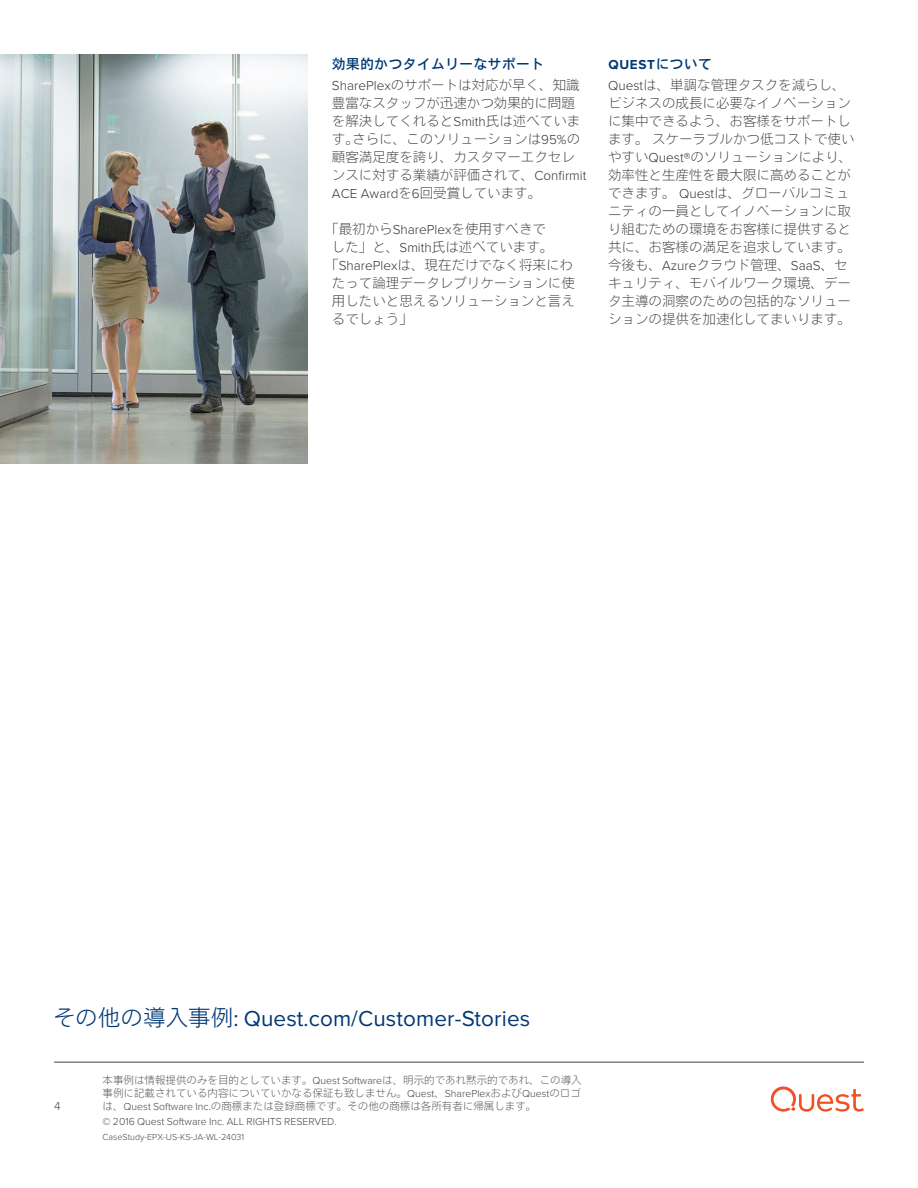
<style>
.page{position:relative;width:918px;height:1188px;background:#fff}
.page>*{position:absolute;margin:0;border:0;box-sizing:border-box;transform-origin:0 0}
.LAST_PAGE_CTA{font:22.5px "Proxima Nova";letter-spacing:.005em;color:#003876}
.Body_copy{font:13.5px/18px "Motoya Cedar Std W1";color:#333}
.Paragraph_Head{font:13.5px "Motoya Cedar Std W4";letter-spacing:.05em;color:#003876}
.Paragraph_Head-2{font:700 13.5px "Proxima Nova";letter-spacing:.05em;color:#003876}
.t1{font:300 12px "Proxima Nova";color:#444}
.LAST_PAGE_Disclaimer{font:10.5px/12.8px "Motoya Cedar Std W1";color:#444;text-align:justify}
.LAST_PAGE_Disclaimer-2{font:300 10.5px "Proxima Nova";color:#444}
.t2{font:300 9px "Proxima Nova";color:#444}
.s1{font-family:"Proxima Nova";font-weight:300}
.s2{font-family:"Motoya Cedar Std W4";font-weight:400}
.s3{font-family:"Motoya Cedar Std W2"}
</style>
<div class="page">
<hr style="left:54px;top:1062px;width:810px;height:1px;background:#444">
<svg style="left:771px;top:1086px;width:93px;height:26px"></svg>
<img style="left:0;top:54px;width:308px;height:409px">
<p class="Paragraph_Head" style="left:332px;top:55px;width:213px">効果的かつタイムリーなサポート</p>
<p class="Body_copy" style="left:332px;top:75px;width:256px"><span class="s1">SharePlex</span>のサポートは対応が早く、知識豊富なスタッフが迅速かつ効果的に問題を解決してくれると<span class="s1">Smith</span>氏は述べています。さらに、このソリューションは<span class="s1">95%</span>の顧客満足度を誇り、カスタマーエクセレンスに対する業績が評価されて、<span class="s1">Confirmit<br>ACE Award</span>を<span class="s1">6</span>回受賞しています。</p>
<p class="Body_copy" style="left:325px;top:219px;width:222px">「最初から<span class="s1">SharePlex</span>を使用すべきで</p>
<p class="Body_copy" style="left:332px;top:237px;width:223px">した」と、<span class="s1">Smith</span>氏は述べています。</p>
<p class="Body_copy" style="left:325px;top:255px;width:249px">「<span class="s1">SharePlex</span>は、現在だけでなく将来にわ</p>
<p class="Body_copy" style="left:332px;top:273px;width:245px">たって論理データレプリケーションに使</p>
<p class="Body_copy" style="left:332px;top:291px;width:245px">用したいと思えるソリューションと言え</p>
<p class="Body_copy" style="left:332px;top:309px;width:83px">るでしょう」</p>
<p class="Paragraph_Head-2" style="left:608px;top:54px;width:105px">QUEST<span class="s2">について</span></p>
<p class="Body_copy" style="left:608px;top:75px;width:248px"><span class="s1">Quest</span>は、単調な管理タスクを減らし、ビジネスの成長に必要なイノベーションに集中できるよう、お客様をサポートします。スケーラブルかつ低コストで使いやすい<span class="s1">Quest®</span>のソリューションにより、効率性と生産性を最大限に高めることができます。 <span class="s1">Quest</span>は、グローバルコミュニティの一員としてイノベーションに取り組むための環境をお客様に提供すると共に、お客様の満足を追求しています。今後も、<span class="s1">Azure</span>クラウド管理、<span class="s1">SaaS</span>、セキュリティ、モバイルワーク環境、データ主導の洞察のための包括的なソリューションの提供を加速化してまいります。</p>
<p class="LAST_PAGE_CTA" style="left:53px;top:1002px;width:478px"><span class="s3">その他の導入事例</span>: Quest.com/Customer-Stories</p>
<p class="t1" style="left:54px;top:1097px;width:8px">4</p>
<p class="LAST_PAGE_Disclaimer" style="left:103px;top:1073px;width:481px">本事例は情報提供のみを目的としています。<span class="s1">Quest Software</span>は、明示的であれ黙示的であれ、この導入事例に記載されている内容についていかなる保証も致しません。<span class="s1">Quest</span>、<span class="s1">SharePlex</span>および<span class="s1">Quest</span>のロゴは、<span class="s1">Quest Software Inc.</span>の商標または登録商標です。その他の商標は各所有者に帰属します。</p>
<p class="LAST_PAGE_Disclaimer-2" style="left:103px;top:1114px;width:236px">© 2016 Quest Software Inc. ALL RIGHTS RESERVED.</p>
<p class="t2" style="left:103px;top:1130px;width:143px">CaseStudy-EPX-US-KS-JA-WL-24031</p>
</div>
